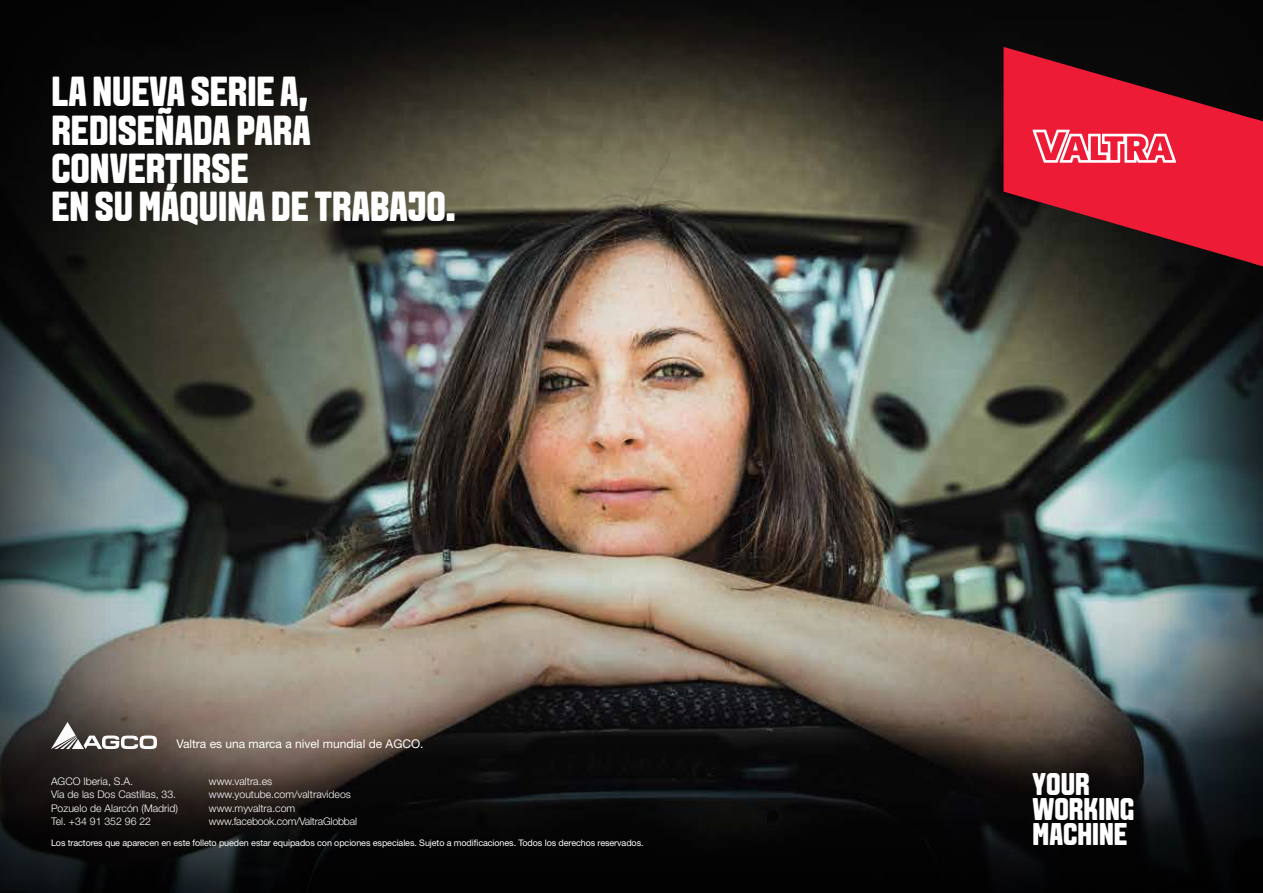
<style>
.page{position:relative;width:1263px;height:893px;background:#fff}
.page>*{position:absolute;margin:0;border:0;box-sizing:border-box;transform-origin:0 0}
.t1{font:800 42px/38.2px "Aveny T";color:#fff}
.t2{font:800 31.35px/25.2px "Aveny T";color:#fff}
.t3{font:12px "Helvetica Neue LT Std";color:#fff}
.t4{font:300 10.5px/13.5px "Helvetica Neue LT Std";color:#fff}
.t5{font:9px "Helvetica Neue LT Std";letter-spacing:-.01em;color:#fff}
</style>
<div class="page">
<svg style="left:0;top:0;width:1263px;height:223px;background:#2a2820"></svg>
<img style="left:0;top:223px;width:1263px;height:670px">
<svg style="left:51px;top:722px;width:106px;height:27px"></svg>
<svg style="left:1003px;top:47px;width:260px;height:219px;background:#991727"></svg>
<svg style="left:1032px;top:130px;width:144px;height:33px"></svg>
<div style="left:1252px;top:118px;width:11px;height:148px;background:#ed1b36"></div>
<h1 class="t1" style="left:51px;top:73px;width:406px">LA NUEVA SERIE A,<br>REDISEÑADA PARA<br>CONVERTIRSE<br>EN SU MÁQUINA DE TRABAJO.</h1>
<p class="t3" style="left:176px;top:737px;width:249px">Valtra es una marca a nivel mundial de AGCO.</p>
<p class="t4" style="left:51px;top:774px;width:129px">AGCO Iberia, S.A.<br>Vía de las Dos Castillas, 33.<br>Pozuelo de Alarcón (Madrid)<br>Tel. +34 91 352 96 22</p>
<p class="t4" style="left:209px;top:774px;width:149px">www.valtra.es www.youtube.com/valtravideos www.myvaltra.com www.facebook.com/ValtraGlobbal</p>
<p class="t5" style="left:51px;top:838px;width:594px">Los tractores que aparecen en este folleto pueden estar equipados con opciones especiales. Sujeto a modificaciones. Todos los derechos reservados.</p>
<h2 class="t2" style="left:1033px;top:772px;width:103px">YOUR<br>WORKING<br>MACHINE</h2>
</div>
